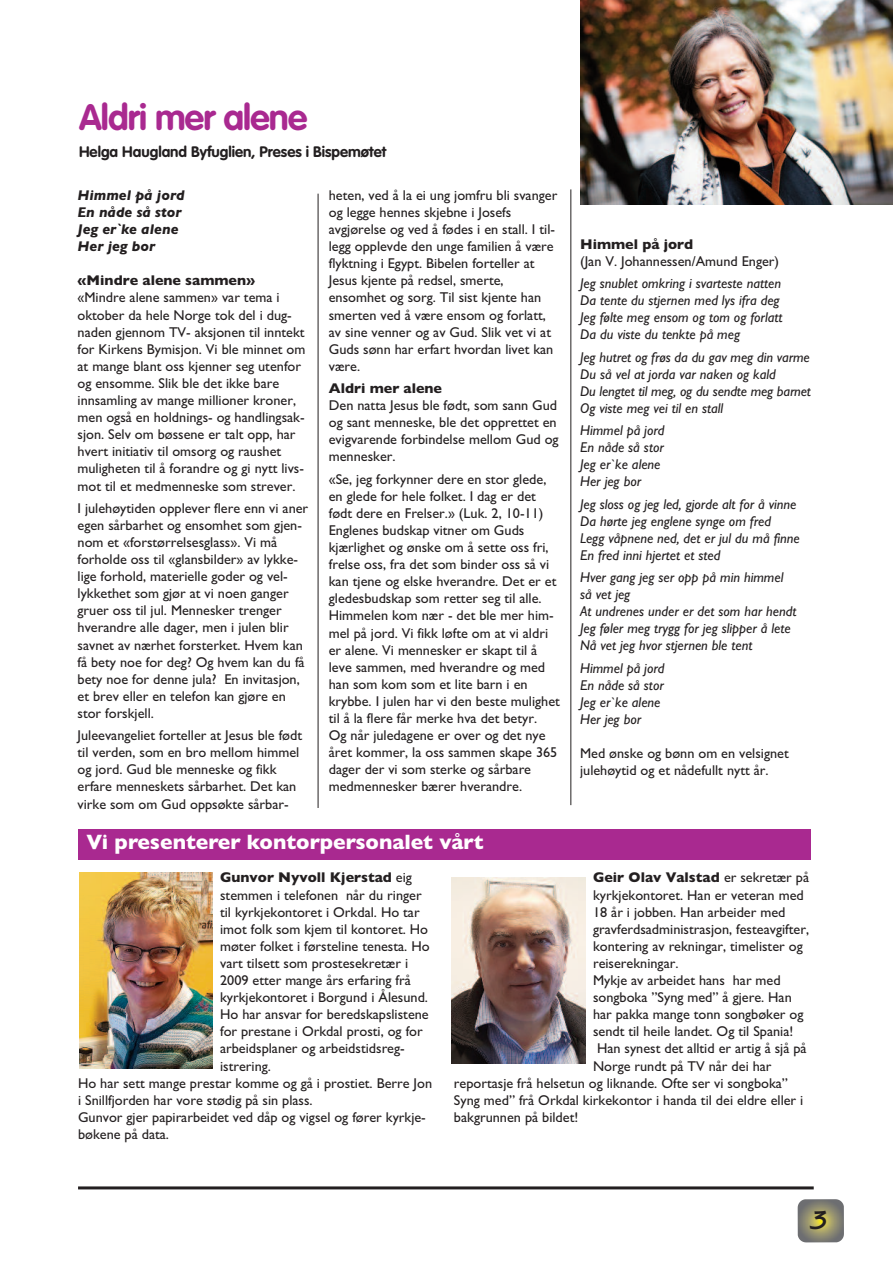
<style>
.page{position:relative;width:893px;height:1263px;background:#fff}
.page>*{position:absolute;margin:0;border:0;box-sizing:border-box;transform-origin:0 0}
.t1{font:700 36px "VAG Rounded";letter-spacing:-.025em;color:#a92990}
.t2{font:700 27px "Van Dijk LT";color:#231f20}
.t3{font:700 21px "Gill Sans";color:#fff}
.t4{font:700 15px "VAG Rounded";color:#231f20}
.t5{font:14.25px/17.1px "Gill Sans";color:#231f20}
.t6{font:italic 14.25px/17.1px "Gill Sans";color:#231f20}
.t7{font:700 14.25px "Gill Sans";color:#231f20}
.t8{font:italic 700 14.25px/17.1px "Gill Sans";color:#231f20}
.s1{font-weight:400}
</style>
<div class="page">
<hr style="left:78px;top:1186px;width:736px;height:3px;background:#231f20">
<img style="left:798px;top:1199px;width:46px;height:43px">
<hr style="left:318px;top:194px;width:1px;height:614px;background:#231f20">
<hr style="left:571px;top:189px;width:1px;height:616px;background:#231f20">
<img style="left:581px;top:0;width:312px;height:205px">
<div style="left:79px;top:829px;width:732px;height:31px;background:#a92990"></div>
<img style="left:79px;top:873px;width:134px;height:195px">
<img style="left:452px;top:877px;width:133px;height:186px">
<h1 class="t1" style="left:79px;top:102px;width:230px">Aldri mer alene</h1>
<p class="t4" style="left:79px;top:145px;width:309px">Helga Haugland Byfuglien, Preses i Bispemøtet</p>
<p class="t8" style="left:78px;top:186px;width:109px">Himmel på jord<br>En nåde så stor<br>Jeg er`ke alene<br>Her jeg bor</p>
<p class="t7" style="left:78px;top:272px;width:179px">«Mindre alene sammen»</p>
<p class="t5" style="left:78px;top:289px;width:229px">«Mindre alene sammen» var tema i oktober da hele Norge tok del i dug&shy;naden gjennom TV- aksjonen til inntekt for Kirkens Bymisjon. Vi ble minnet om at mange blant oss kjenner seg utenfor og ensomme. Slik ble det ikke bare innsamling av mange millioner kroner, men også en holdnings- og handlingsak&shy;sjon. Selv om bøssene er talt opp, har hvert initiativ til omsorg og raushet muligheten til å forandre og gi nytt livs&shy;mot til et medmenneske som strever.</p>
<p class="t5" style="left:78px;top:499px;width:232px">I julehøytiden opplever flere enn vi aner egen sårbarhet og ensomhet som gjen&shy;nom et «forstørrelsesglass». Vi må forholde oss til «glansbilder» av lykke&shy;lige forhold, materielle goder og vel&shy;lykkethet som gjør at vi noen ganger gruer oss til jul. Mennesker trenger hverandre alle dager, men i julen blir savnet av nærhet forsterket. Hvem kan få bety noe for deg? Og hvem kan du få bety noe for denne jula? En invitasjon, et brev eller en telefon kan gjøre en stor forskjell.</p>
<p class="t5" style="left:78px;top:727px;width:226px">Juleevangeliet forteller at Jesus ble født til verden, som en bro mellom himmel og jord. Gud ble menneske og fikk erfare menneskets sårbarhet. Det kan virke som om Gud oppsøkte sårbar-</p>
<p class="t5" style="left:329px;top:186px;width:230px">heten, ved å la ei ung jomfru bli svanger og legge hennes skjebne i Josefs avgjørelse og ved å fødes i en stall. I til&shy;legg opplevde den unge familien å være flyktning i Egypt. Bibelen forteller at Jesus kjente på redsel, smerte, ensomhet og sorg. Til sist kjente han smerten ved å være ensom og forlatt, av sine venner og av Gud. Slik vet vi at Guds sønn har erfart hvordan livet kan være.</p>
<p class="t7" style="left:329px;top:380px;width:115px">Aldri mer alene</p>
<p class="t5" style="left:329px;top:397px;width:231px">Den natta Jesus ble født, som sann Gud og sant menneske, ble det opprettet en evigvarende forbindelse mellom Gud og mennesker.</p>
<p class="t5" style="left:329px;top:470px;width:233px">«Se, jeg forkynner dere en stor glede, en glede for hele folket. I dag er det født dere en Frelser.» (Luk. 2, 10-11)<br>Englenes budskap vitner om Guds kjærlighet og ønske om å sette oss fri, frelse oss, fra det som binder oss så vi kan tjene og elske hverandre. Det er et gledesbudskap som retter seg til alle.<br>Himmelen kom nær - det ble mer him&shy;mel på jord. Vi fikk løfte om at vi aldri er alene. Vi mennesker er skapt til å leve sammen, med hverandre og med han som kom som et lite barn i en krybbe. I julen har vi den beste mulighet til å la flere får merke hva det betyr.<br>Og når juledagene er over og det nye året kommer, la oss sammen skape 365 dager der vi som sterke og sårbare medmennesker bærer hverandre.</p>
<p class="t7" style="left:580px;top:235px;width:115px">Himmel på jord</p>
<p class="t5" style="left:580px;top:252px;width:201px">(Jan V. Johannessen/Amund Enger)</p>
<p class="t6" style="left:580px;top:275px;width:204px">Jeg snublet omkring i svarteste natten Da tente du stjernen med lys ifra deg Jeg følte meg ensom og tom og forlatt Da du viste du tenkte på meg</p>
<p class="t6" style="left:580px;top:348px;width:232px">Jeg hutret og frøs da du gav meg din varme Du så vel at jorda var naken og kald<br>Du lengtet til meg, og du sendte meg barnet Og viste meg vei til en stall</p>
<p class="t6" style="left:580px;top:422px;width:86px">Himmel på jord<br>En nåde så stor<br>Jeg er`ke alene<br>Her jeg bor</p>
<p class="t6" style="left:580px;top:495px;width:221px">Jeg sloss og jeg led, gjorde alt for å vinne Da hørte jeg englene synge om fred<br>Legg våpnene ned, det er jul du må finne En fred inni hjertet et sted</p>
<p class="t6" style="left:580px;top:569px;width:218px">Hver gang jeg ser opp på min himmel så vet jeg<br>At undrenes under er det som har hendt<br>Jeg føler meg trygg for jeg slipper å lete<br>Nå vet jeg hvor stjernen ble tent</p>
<p class="t6" style="left:580px;top:659px;width:86px">Himmel på jord<br>En nåde så stor<br>Jeg er`ke alene<br>Her jeg bor</p>
<p class="t5" style="left:580px;top:745px;width:210px">Med ønske og bønn om en velsignet julehøytid og et nådefullt nytt år.</p>
<h3 class="t3" style="left:86px;top:830px;width:399px">Vi presenterer kontorpersonalet vårt</h3>
<p class="t7" style="left:220px;top:869px;width:193px">Gunvor Nyvoll Kjerstad <span class="s1">eig</span></p>
<p class="t5" style="left:220px;top:886px;width:203px">stemmen i telefonen når du ringer</p>
<p class="t5" style="left:220px;top:903px;width:201px">til kyrkjekontoret i Orkdal. Ho tar</p>
<p class="t5" style="left:220px;top:920px;width:209px">imot folk som kjem til kontoret. Ho</p>
<p class="t5" style="left:220px;top:937px;width:211px">møter folket i førsteline tenesta. Ho</p>
<p class="t5" style="left:220px;top:954px;width:190px">vart tilsett som prostesekretær i</p>
<p class="t5" style="left:220px;top:971px;width:192px">2009 etter mange års erfaring frå</p>
<p class="t5" style="left:220px;top:989px;width:209px">kyrkjekontoret i Borgund i Ålesund.</p>
<p class="t5" style="left:220px;top:1006px;width:210px">Ho har ansvar for beredskapslistene</p>
<p class="t5" style="left:220px;top:1023px;width:204px">for prestane i Orkdal prosti, og for</p>
<p class="t5" style="left:220px;top:1040px;width:186px">arbeidsplaner og arbeidstidsreg-</p>
<p class="t5" style="left:220px;top:1057px;width:52px">istrering.</p>
<p class="t5" style="left:78px;top:1074px;width:356px">Ho har sett mange prestar komme og gå i prostiet. Berre Jon</p>
<p class="t5" style="left:78px;top:1091px;width:236px">i Snillfjorden har vore stødig på sin plass.</p>
<p class="t5" style="left:78px;top:1108px;width:349px">Gunvor gjer papirarbeidet ved dåp og vigsel og fører kyrkje-</p>
<p class="t5" style="left:78px;top:1125px;width:93px">bøkene på data.</p>
<p class="t7" style="left:593px;top:869px;width:218px">Geir Olav Valstad <span class="s1">er sekretær på</span></p>
<p class="t5" style="left:593px;top:886px;width:212px">kyrkjekontoret. Han er veteran med</p>
<p class="t5" style="left:593px;top:903px;width:194px">18 år i jobben. Han arbeider med</p>
<p class="t5" style="left:593px;top:920px;width:218px">gravferdsadministrasjon, festeavgifter,</p>
<p class="t5" style="left:593px;top:937px;width:211px">kontering av rekningar, timelister og</p>
<p class="t5" style="left:593px;top:954px;width:87px">reiserekningar.</p>
<p class="t5" style="left:593px;top:971px;width:189px">Mykje av arbeidet hans har med</p>
<p class="t5" style="left:593px;top:989px;width:200px">songboka ”Syng med” å gjere. Han</p>
<p class="t5" style="left:593px;top:1006px;width:212px">har pakka mange tonn songbøker og</p>
<p class="t5" style="left:593px;top:1023px;width:202px">sendt til heile landet. Og til Spania!</p>
<p class="t5" style="left:597px;top:1040px;width:211px">Han synest det alltid er artig å sjå på</p>
<p class="t5" style="left:593px;top:1057px;width:180px">Norge rundt på TV når dei har</p>
<p class="t5" style="left:454px;top:1074px;width:336px">reportasje frå helsetun og liknande. Ofte ser vi songboka”</p>
<p class="t5" style="left:454px;top:1091px;width:351px">Syng med” frå Orkdal kirkekontor i handa til dei eldre eller i</p>
<p class="t5" style="left:454px;top:1108px;width:126px">bakgrunnen på bildet!</p>
<h2 class="t2" style="left:811px;top:1202px;width:18px">3</h2>
</div>
